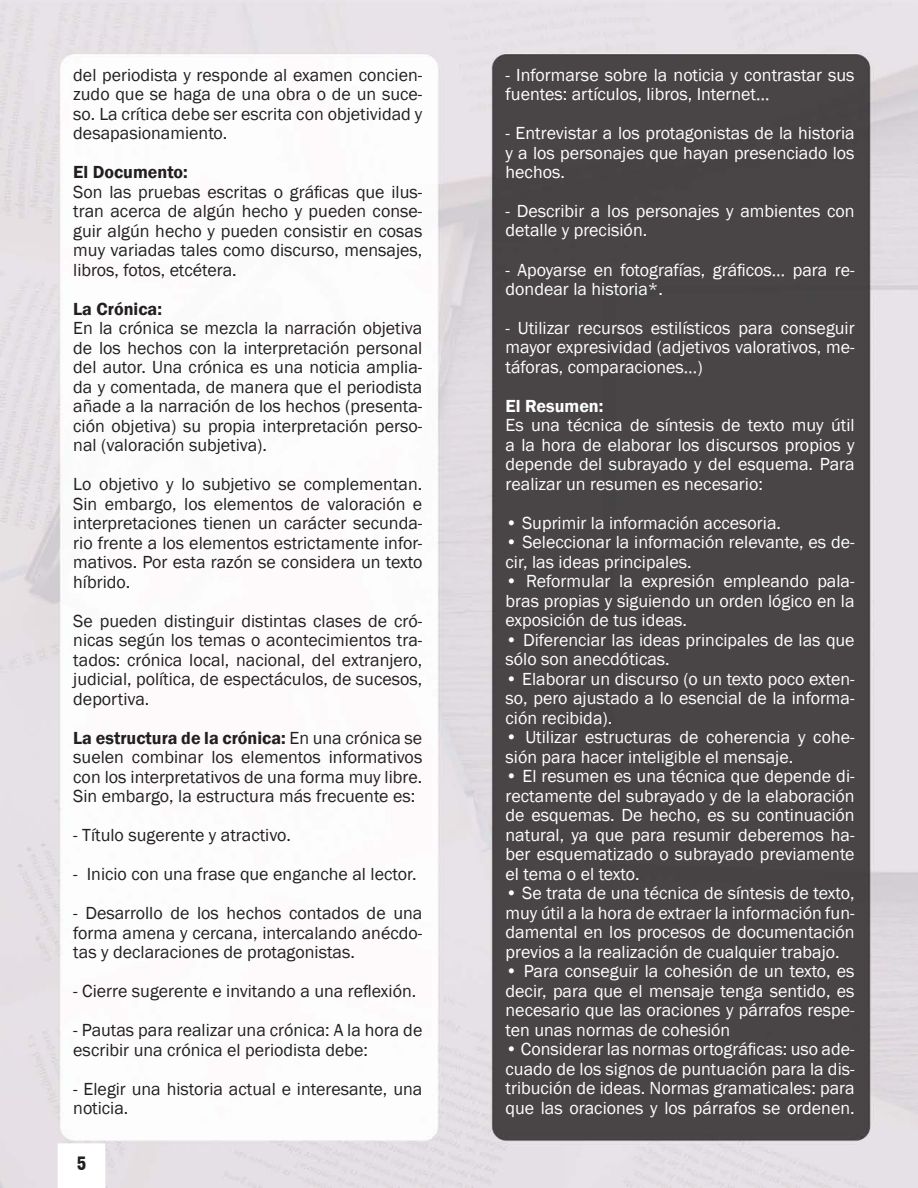
<style>
.page{position:relative;width:918px;height:1188px;background:#fff}
.page>*{position:absolute;margin:0;border:0;box-sizing:border-box;transform-origin:0 0}
.t1{font:18px/19.5px "Franklin Gothic";color:#fff;text-align:justify}
.t2{font:18px/19.5px "Franklin Gothic";color:#231f20;text-align:justify}
.t3{font:600 18px "Franklin Gothic";color:#231f20}
.t4{font:600 18px "Franklin Gothic";color:#fff}
.t5{font:900 condensed 18px "Swiss 721 BT";color:#231f20}
.s1{font-weight:600}
</style>
<div class="page">
<img style="left:0;top:0;width:918px;height:1188px">
<div style="left:58px;top:1144px;width:47px;height:43px;background:#fff"></div>
<p class="t2" style="left:73px;top:65px;width:351px">del periodista y responde al examen concien&shy;zudo que se haga de una obra o de un suce&shy;so. La crítica debe ser escrita con objetividad y desapasionamiento.</p>
<p class="t3" style="left:73px;top:161px;width:116px">El Documento:</p>
<p class="t2" style="left:73px;top:182px;width:351px">Son las pruebas escritas o gráficas que ilus&shy;tran acerca de algún hecho y pueden conse&shy;guir algún hecho y pueden consistir en cosas muy variadas tales como discurso, mensajes, libros, fotos, etcétera.</p>
<p class="t3" style="left:73px;top:297px;width:90px">La Crónica:</p>
<p class="t2" style="left:73px;top:319px;width:351px">En la crónica se mezcla la narración objetiva de los hechos con la interpretación personal del autor. Una crónica es una noticia amplia&shy;da y comentada, de manera que el periodista añade a la narración de los hechos (presenta&shy;ción objetiva) su propia interpretación perso&shy;nal (valoración subjetiva).</p>
<p class="t2" style="left:73px;top:475px;width:351px">Lo objetivo y lo subjetivo se complementan.<br>Sin embargo, los elementos de valoración e interpretaciones tienen un carácter secunda&shy;rio frente a los elementos estrictamente infor&shy;mativos. Por esta razón se considera un texto híbrido.</p>
<p class="t2" style="left:73px;top:611px;width:351px">Se pueden distinguir distintas clases de cró&shy;nicas según los temas o acontecimientos tra&shy;tados: crónica local, nacional, del extranjero, judicial, política, de espectáculos, de sucesos, deportiva.</p>
<p class="t2" style="left:73px;top:728px;width:351px"><span class="s1">La estructura de la crónica:</span> En una crónica se suelen combinar los elementos informativos con los interpretativos de una forma muy libre.<br>Sin embargo, la estructura más frecuente es:</p>
<p class="t2" style="left:73px;top:826px;width:219px">- Título sugerente y atractivo.</p>
<p class="t2" style="left:73px;top:865px;width:345px">- Inicio con una frase que enganche al lector.</p>
<p class="t2" style="left:73px;top:904px;width:351px">- Desarrollo de los hechos contados de una forma amena y cercana, intercalando anécdo&shy;tas y declaraciones de protagonistas.</p>
<p class="t2" style="left:73px;top:982px;width:345px">- Cierre sugerente e invitando a una reflexión.</p>
<p class="t2" style="left:73px;top:1021px;width:351px">- Pautas para realizar una crónica: A la hora de escribir una crónica el periodista debe:</p>
<p class="t2" style="left:73px;top:1079px;width:351px">- Elegir una historia actual e interesante, una noticia.</p>
<p class="t5" style="left:77px;top:1153px;width:11px">5</p>
<p class="t1" style="left:506px;top:65px;width:351px">- Informarse sobre la noticia y contrastar sus fuentes: artículos, libros, Internet…</p>
<p class="t1" style="left:506px;top:124px;width:351px">- Entrevistar a los protagonistas de la historia y a los personajes que hayan presenciado los hechos.</p>
<p class="t1" style="left:506px;top:202px;width:351px">- Describir a los personajes y ambientes con detalle y precisión.</p>
<p class="t1" style="left:506px;top:260px;width:351px">- Apoyarse en fotografías, gráficos… para re&shy;dondear la historia*.</p>
<p class="t1" style="left:506px;top:319px;width:351px">- Utilizar recursos estilísticos para conseguir mayor expresividad (adjetivos valorativos, me&shy;táforas, comparaciones…)</p>
<p class="t4" style="left:506px;top:395px;width:99px">El Resumen:</p>
<p class="t1" style="left:506px;top:416px;width:351px">Es una técnica de síntesis de texto muy útil a la hora de elaborar los discursos propios y depende del subrayado y del esquema. Para realizar un resumen es necesario:</p>
<p class="t1" style="left:506px;top:514px;width:277px">• Suprimir la información accesoria.</p>
<p class="t1" style="left:506px;top:533px;width:351px">• Seleccionar la información relevante, es de&shy;cir, las ideas principales.</p>
<p class="t1" style="left:506px;top:572px;width:351px">• Reformular la expresión empleando pala&shy;bras propias y siguiendo un orden lógico en la exposición de tus ideas.</p>
<p class="t1" style="left:506px;top:631px;width:351px">• Diferenciar las ideas principales de las que sólo son anecdóticas.</p>
<p class="t1" style="left:506px;top:670px;width:351px">• Elaborar un discurso (o un texto poco exten&shy;so, pero ajustado a lo esencial de la informa&shy;ción recibida).</p>
<p class="t1" style="left:506px;top:728px;width:351px">• Utilizar estructuras de coherencia y cohe&shy;sión para hacer inteligible el mensaje.</p>
<p class="t1" style="left:506px;top:767px;width:351px">• El resumen es una técnica que depende di&shy;rectamente del subrayado y de la elaboración de esquemas. De hecho, es su continuación natural, ya que para resumir deberemos ha&shy;ber esquematizado o subrayado previamente el tema o el texto.</p>
<p class="t1" style="left:506px;top:884px;width:351px">• Se trata de una técnica de síntesis de texto, muy útil a la hora de extraer la información fun&shy;damental en los procesos de documentación previos a la realización de cualquier trabajo.</p>
<p class="t1" style="left:506px;top:962px;width:351px">• Para conseguir la cohesión de un texto, es decir, para que el mensaje tenga sentido, es necesario que las oraciones y párrafos respe&shy;ten unas normas de cohesión</p>
<p class="t1" style="left:506px;top:1040px;width:351px">• Considerar las normas ortográficas: uso ade&shy;cuado de los signos de puntuación para la dis&shy;tribución de ideas. Normas gramaticales: para que las oraciones y los párrafos se ordenen.</p>
</div>
